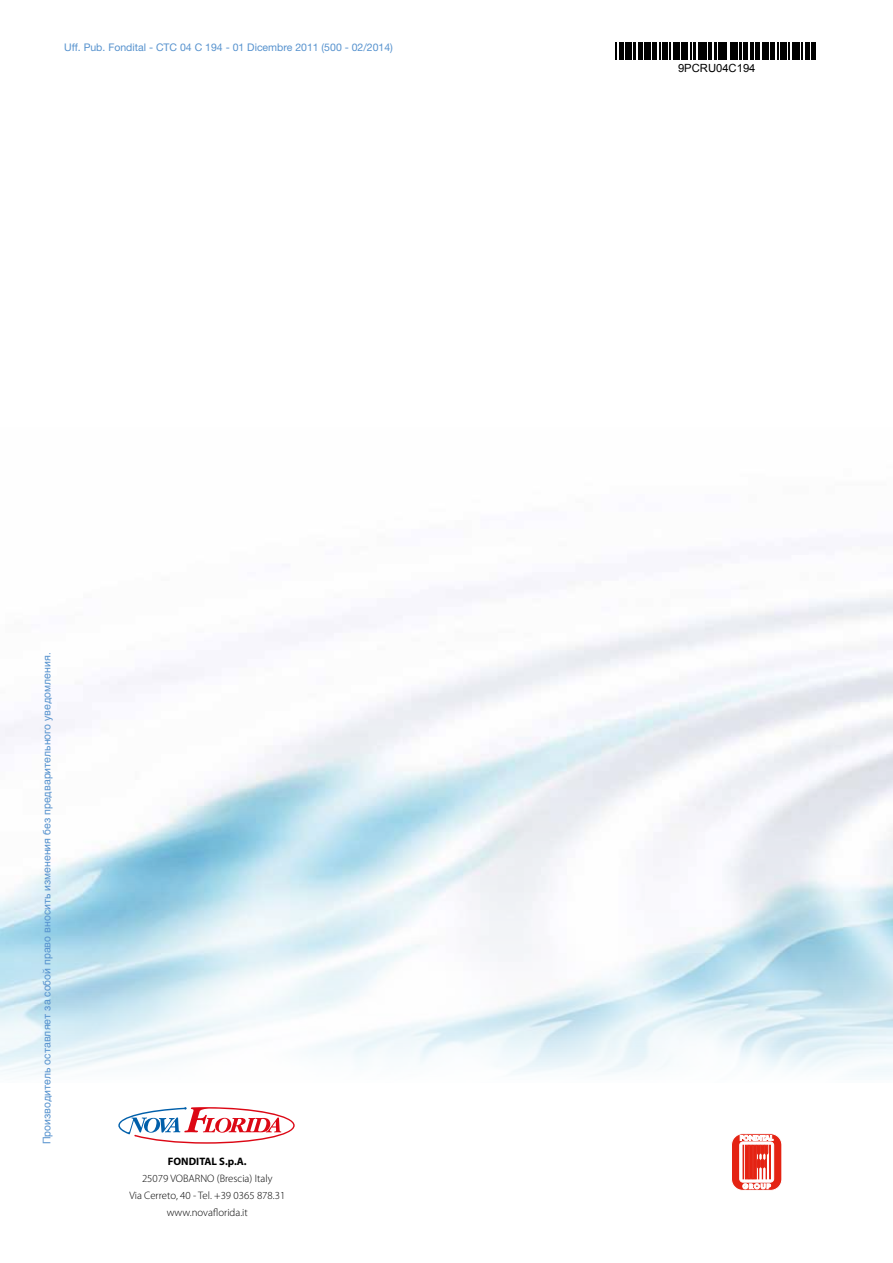
<style>
.page{position:relative;width:893px;height:1263px;background:#fff}
.page>*{position:absolute;margin:0;border:0;box-sizing:border-box;transform-origin:0 0}
.t1{font:11.25px "Arial";color:#000}
.t2{font:300 10.8px/17.1px "Myriad Pro";color:#000;text-align:center}
.t3{font:700 10.8px "Myriad Pro";color:#000}
.t4{font:10.5px "Helvetica";color:#5692ce}
.t5{font:10.5px "Helvetica Neue LT Std";color:#5692ce}
</style>
<div class="page">
<img style="left:0;top:543px;width:893px;height:534px">
<svg style="left:730px;top:1132px;width:53px;height:59px"></svg>
<svg style="left:731px;top:1134px;width:51px;height:56px"></svg>
<div style="left:116px;top:1105px;width:183px;height:41px;border:1px solid #fff;border-radius:50%"></div>
<svg style="left:118px;top:1107px;width:177px;height:37px"></svg>
<svg style="left:615px;top:43px;width:32px;height:17px"></svg>
<hr style="left:648px;top:43px;width:3px;height:17px;background:#000">
<hr style="left:652px;top:43px;width:3px;height:17px;background:#000">
<svg style="left:656px;top:43px;width:28px;height:17px"></svg>
<hr style="left:685px;top:43px;width:3px;height:17px;background:#000">
<svg style="left:691px;top:43px;width:20px;height:17px"></svg>
<hr style="left:714px;top:43px;width:3px;height:17px;background:#000">
<hr style="left:718px;top:43px;width:3px;height:17px;background:#000">
<svg style="left:722px;top:43px;width:16px;height:17px"></svg>
<hr style="left:739px;top:43px;width:3px;height:17px;background:#000">
<hr style="left:743px;top:43px;width:3px;height:17px;background:#000">
<svg style="left:747px;top:43px;width:24px;height:17px"></svg>
<hr style="left:772px;top:43px;width:3px;height:17px;background:#000">
<svg style="left:778px;top:43px;width:28px;height:17px"></svg>
<hr style="left:807px;top:43px;width:3px;height:17px;background:#000">
<hr style="left:811px;top:43px;width:3px;height:17px;background:#000">
<svg style="left:815px;top:43px;width:1px;height:17px"></svg>
<p class="t5" style="left:64px;top:41px;width:330px">Uff. Pub. Fondital - CTC 04 C 194 - 01 Dicembre 2011 (500 - 02/2014)</p>
<p class="t4" style="left:39px;top:1144px;width:493px;rotate:-90deg">Производитель оставляет за собой право вносить изменения без предварительного уведомления.</p>
<p class="t3" style="left:168px;top:1154px;width:21px">FONDITAL</p>
<p class="t3" style="left:219px;top:1154px;width:29px">S.p.A.</p>
<p class="t2" style="left:129px;top:1170px;width:157px">25079 VOBARNO (Brescia) Italy<br>Via Cerreto, 40 - Tel. +39 0365 878.31 www.novaflorida.it</p>
<p class="t1" style="left:678px;top:60px;width:79px">9PCRU04C194</p>
</div>
